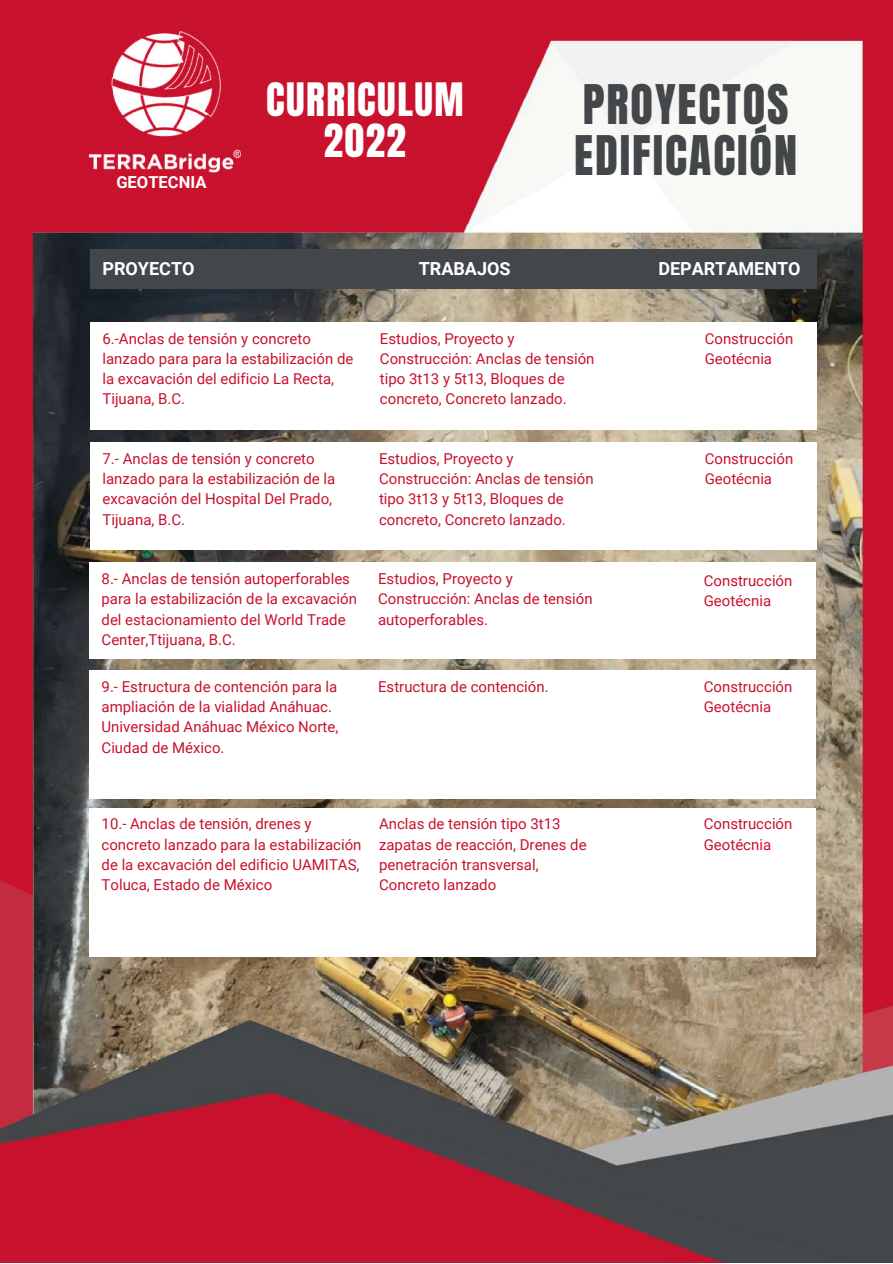
<style>
.page{position:relative;width:893px;height:1264px;background:#fff}
.page>*{position:absolute;margin:0;border:0;box-sizing:border-box;transform-origin:0 0}
.t1{font:46.5px/50.6px "Anton";letter-spacing:.04em;color:#44474a}
.t2{font:39.15px/41.5px "Anton";letter-spacing:.04em;color:#fff;text-align:center}
.t3{font:700 18px "Roboto";color:#fff}
.t4{font:700 16.5px "Roboto";color:#fff}
.t5{font:15px/20.2px "Roboto";color:#c8112d}
</style>
<div class="page">
<img style="left:0;top:0;width:892px;height:1262px">
<img style="left:89px;top:31px;width:151px;height:142px">
<div style="left:90px;top:249px;width:726px;height:39px;background:#44474a"></div>
<div style="left:89px;top:562px;width:726px;height:97px;background:#fff"></div>
<div style="left:89px;top:670px;width:726px;height:128px;background:#fff"></div>
<div style="left:89px;top:807px;width:726px;height:149px;background:#fff"></div>
<div style="left:90px;top:322px;width:726px;height:107px;background:#fff"></div>
<div style="left:90px;top:442px;width:726px;height:108px;background:#fff"></div>
<p class="t4" style="left:116px;top:173px;width:92px">GEOTECNIA</p>
<h2 class="t2" style="left:266px;top:79px;width:199px">CURRICULUM<br>2022</h2>
<h1 class="t1" style="left:574px;top:80px;width:224px">PROYECTOS<br>EDIFICACIÓN</h1>
<p class="t3" style="left:102px;top:258px;width:93px">PROYECTO</p>
<p class="t3" style="left:419px;top:259px;width:93px">TRABAJOS</p>
<p class="t3" style="left:658px;top:259px;width:144px">DEPARTAMENTO</p>
<p class="t5" style="left:102px;top:328px;width:252px">6.-Anclas de tensión y concreto lanzado para para la estabilización de la excavación del edificio La Recta,<br>Tijuana, B.C.</p>
<p class="t5" style="left:380px;top:328px;width:216px">Estudios, Proyecto y<br>Construcción: Anclas de tensión tipo 3t13 y 5t13, Bloques de concreto, Concreto lanzado.</p>
<p class="t5" style="left:704px;top:328px;width:90px">Construcción<br>Geotécnia</p>
<p class="t5" style="left:102px;top:448px;width:234px">7.- Anclas de tensión y concreto lanzado para la estabilización de la excavación del Hospital Del Prado,<br>Tijuana, B.C.</p>
<p class="t5" style="left:704px;top:448px;width:90px">Construcción<br>Geotécnia</p>
<p class="t5" style="left:379px;top:448px;width:216px">Estudios, Proyecto y<br>Construcción: Anclas de tensión tipo 3t13 y 5t13, Bloques de concreto, Concreto lanzado.</p>
<p class="t5" style="left:102px;top:569px;width:257px">8.- Anclas de tensión autoperforables para la estabilización de la excavación del estacionamiento del World Trade Center,Ttijuana, B.C.</p>
<p class="t5" style="left:378px;top:569px;width:216px">Estudios, Proyecto y<br>Construcción: Anclas de tensión autoperforables.</p>
<p class="t5" style="left:102px;top:676px;width:238px">9.- Estructura de contención para la ampliación de la vialidad Anáhuac.<br>Universidad Anáhuac México Norte,<br>Ciudad de México.</p>
<p class="t5" style="left:378px;top:676px;width:172px">Estructura de contención.</p>
<p class="t5" style="left:102px;top:814px;width:261px">10.- Anclas de tensión, drenes y concreto lanzado para la estabilización de la excavación del edificio UAMITAS, Toluca, Estado de México</p>
<p class="t5" style="left:379px;top:814px;width:209px">Anclas de tensión tipo 3t13 zapatas de reacción, Drenes de penetración transversal,<br>Concreto lanzado</p>
<p class="t5" style="left:703px;top:570px;width:90px">Construcción<br>Geotécnia</p>
<p class="t5" style="left:703px;top:676px;width:90px">Construcción<br>Geotécnia</p>
<p class="t5" style="left:703px;top:814px;width:90px">Construcción<br>Geotécnia</p>
</div>
